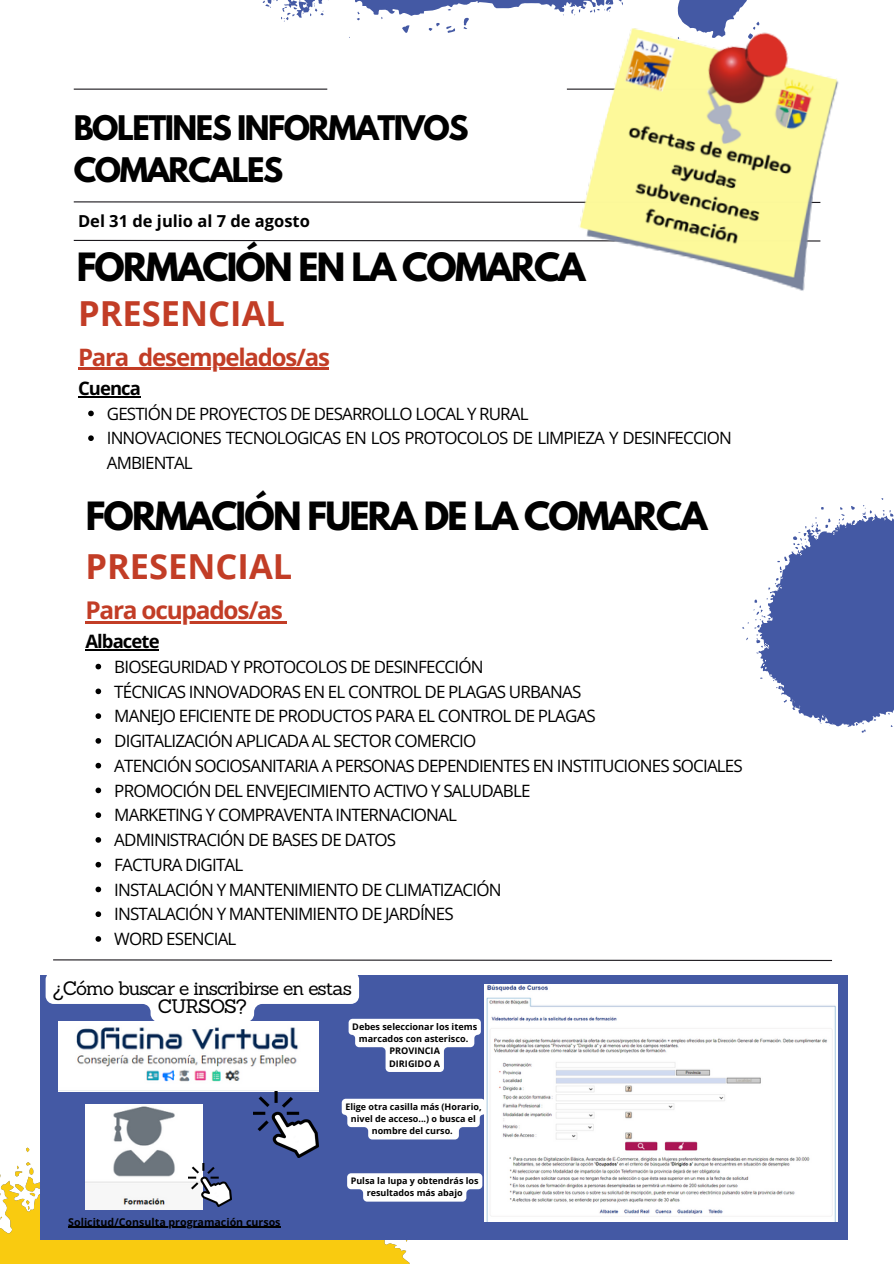
<style>
.page{position:relative;width:894px;height:1264px;background:#fff}
.page>*{position:absolute;margin:0;border:0;box-sizing:border-box;transform-origin:0 0}
.t1{font:700 34.5px "League Spartan";letter-spacing:-.05em;color:#000}
.t2{font:700 34.5px "Open Sans";color:#c23d26}
.t3{font:700 30px/41.7px "League Spartan";letter-spacing:-.05em;color:#000}
.t4{font:700 24.45px "Open Sans";letter-spacing:-.05em;color:#c23d26}
.t5{font:700 24px "Open Sans";letter-spacing:-.05em;color:#c23d26}
.t6{font:19.05px/18px "Sanchez";letter-spacing:-.05em;color:#000;text-align:center}
.t7{font:700 18.45px "Open Sans";letter-spacing:-.05em;color:#000}
.t8{font:16.95px/24.8px "Open Sans";letter-spacing:-.05em;color:#000}
.t9{font:700 16.5px "Open Sans";color:#000}
.t10{font:700 10.65px "Open Sans";color:#000}
.t11{font:700 9.15px/12.3px "Open Sans";color:#000;text-align:center}
.t12{font:700 9px/12.3px "Open Sans";color:#000;text-align:center}
</style>
<div class="page">
<svg style="left:262px;top:0;width:485px;height:38px"></svg>
<svg style="left:742px;top:498px;width:151px;height:235px"></svg>
<svg style="left:0;top:1147px;width:453px;height:116px;fill:#f9cb10"></svg>
<hr style="left:74px;top:89px;width:253px;height:1px;background:#1c191e">
<svg style="left:73px;top:201px;width:493px;height:2px"></svg>
<svg style="left:73px;top:239px;width:493px;height:3px"></svg>
<img style="left:566px;top:6px;width:273px;height:285px">
<svg style="left:53px;top:959px;width:779px;height:2px;background:#7e7c7f"></svg>
<div style="left:40px;top:975px;width:807px;height:264px;background:#4459a4"></div>
<img style="left:58px;top:1021px;width:260px;height:70px">
<img style="left:85px;top:1104px;width:117px;height:105px">
<img style="left:188px;top:1163px;width:43px;height:43px">
<img style="left:253px;top:1091px;width:66px;height:66px">
<img style="left:484px;top:984px;width:353px;height:237px">
<svg style="left:46px;top:975px;width:313px;height:46px"></svg>
<svg style="left:348px;top:1018px;width:132px;height:53px"></svg>
<svg style="left:341px;top:1098px;width:144px;height:41px;background:#e3e6f1"></svg>
<svg style="left:347px;top:1173px;width:135px;height:28px;background:#eaecf4"></svg>
<hr style="left:68px;top:1226px;width:212px;height:1px;background:#000">
<svg style="left:78px;top:368px;width:14px;height:2px"></svg>
<hr style="left:92px;top:368px;width:36px;height:2px;background:#c23d26">
<svg style="left:128px;top:368px;width:10px;height:2px"></svg>
<hr style="left:138px;top:368px;width:191px;height:2px;background:#c23d26">
<hr style="left:78px;top:396px;width:62px;height:1px;background:#000">
<svg style="left:88px;top:410px;width:6px;height:6px"></svg>
<svg style="left:88px;top:435px;width:6px;height:6px"></svg>
<hr style="left:85px;top:621px;width:56px;height:2px;background:#c23d26">
<hr style="left:141px;top:621px;width:68px;height:2px;background:#c23d26">
<hr style="left:209px;top:621px;width:72px;height:2px;background:#c23d26">
<svg style="left:281px;top:621px;width:6px;height:2px"></svg>
<hr style="left:85px;top:649px;width:74px;height:1px;background:#000">
<svg style="left:95px;top:663px;width:6px;height:6px"></svg>
<svg style="left:95px;top:688px;width:6px;height:6px"></svg>
<svg style="left:95px;top:713px;width:6px;height:6px"></svg>
<svg style="left:95px;top:738px;width:6px;height:5px"></svg>
<svg style="left:95px;top:762px;width:6px;height:6px"></svg>
<svg style="left:95px;top:787px;width:6px;height:6px"></svg>
<svg style="left:95px;top:812px;width:6px;height:6px"></svg>
<svg style="left:95px;top:837px;width:6px;height:5px"></svg>
<svg style="left:95px;top:861px;width:6px;height:6px"></svg>
<svg style="left:95px;top:886px;width:6px;height:6px"></svg>
<svg style="left:95px;top:911px;width:6px;height:6px"></svg>
<svg style="left:95px;top:936px;width:6px;height:5px"></svg>
<p class="t3" style="left:74px;top:111px;width:396px">BOLETINES INFORMATIVOS<br>COMARCALES</p>
<p class="t9" style="left:78px;top:210px;width:233px">Del 31 de julio al 7 de agosto</p>
<p class="t1" style="left:77px;top:250px;width:510px">FORMACIÓN EN LA COMARCA</p>
<p class="t2" style="left:78px;top:289px;width:208px">PRESENCIAL</p>
<p class="t5" style="left:78px;top:340px;width:253px">Para desempelados/as</p>
<p class="t7" style="left:78px;top:375px;width:64px">Cuenca</p>
<p class="t8" style="left:107px;top:400px;width:626px">GESTIÓN DE PROYECTOS DE DESARROLLO LOCAL Y RURAL<br>INNOVACIONES TECNOLOGICAS EN LOS PROTOCOLOS DE LIMPIEZA Y DESINFECCION<br>AMBIENTAL</p>
<p class="t1" style="left:86px;top:499px;width:623px">FORMACIÓN FUERA DE LA COMARCA</p>
<p class="t2" style="left:85px;top:541px;width:208px">PRESENCIAL</p>
<p class="t4" style="left:85px;top:592px;width:199px">Para ocupados/as</p>
<h4 class="t7" style="left:85px;top:628px;width:76px">Albacete</h4>
<h4 class="t8" style="left:114px;top:654px;width:370px">BIOSEGURIDAD Y PROTOCOLOS DE DESINFECCIÓN</h4>
<p class="t8" style="left:114px;top:678px;width:468px">TÉCNICAS INNOVADORAS EN EL CONTROL DE PLAGAS URBANAS</p>
<p class="t8" style="left:114px;top:703px;width:483px">MANEJO EFICIENTE DE PRODUCTOS PARA EL CONTROL DE PLAGAS</p>
<p class="t8" style="left:114px;top:728px;width:363px">DIGITALIZACIÓN APLICADA AL SECTOR COMERCIO</p>
<h6 class="t8" style="left:114px;top:753px;width:630px">ATENCIÓN SOCIOSANITARIA A PERSONAS DEPENDIENTES EN INSTITUCIONES SOCIALES</h6>
<p class="t8" style="left:114px;top:777px;width:417px">PROMOCIÓN DEL ENVEJECIMIENTO ACTIVO Y SALUDABLE</p>
<p class="t8" style="left:114px;top:802px;width:344px">MARKETING Y COMPRAVENTA INTERNACIONAL</p>
<p class="t8" style="left:114px;top:827px;width:283px">ADMINISTRACIÓN DE BASES DE DATOS</p>
<p class="t8" style="left:114px;top:852px;width:130px">FACTURA DIGITAL</p>
<p class="t8" style="left:114px;top:876px;width:388px">INSTALACIÓN Y MANTENIMIENTO DE CLIMATIZACIÓN</p>
<p class="t8" style="left:114px;top:901px;width:341px">INSTALACIÓN Y MANTENIMIENTO DE JARDÍNES</p>
<p class="t8" style="left:114px;top:926px;width:124px">WORD ESENCIAL</p>
<p class="t6" style="left:53px;top:978px;width:300px">¿Cómo buscar e inscribirse en estas<br>CURSOS?</p>
<h1 class="t11" style="left:352px;top:1019px;width:126px">Debes seleccionar los items marcados con asterisco.</h1>
<h1 class="t11" style="left:389px;top:1044px;width:52px">PROVINCIA</h1>
<p class="t11" style="left:389px;top:1057px;width:53px">DIRIGIDO A</p>
<h5 class="t12" style="left:345px;top:1099px;width:138px">Elige otra casilla más (Horario, nivel de acceso...) o busca el nombre del curso.</h5>
<p class="t10" style="left:68px;top:1214px;width:214px">Solicitud/Consulta programación cursos</p>
<p class="t12" style="left:350px;top:1174px;width:129px">Pulsa la lupa y obtendrás los resultados más abajo</p>
</div>
